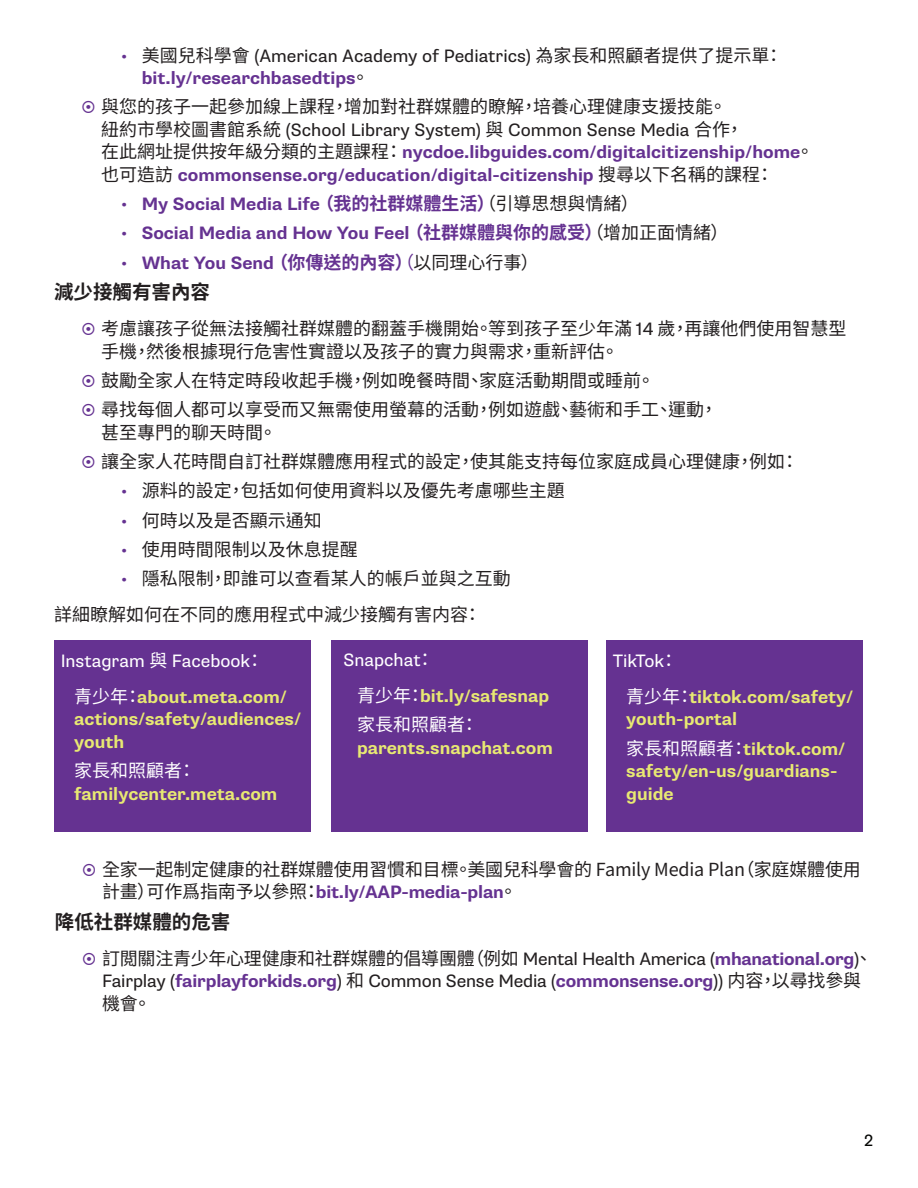
<style>
.page{position:relative;width:918px;height:1188px;background:#fff}
.page>*{position:absolute;margin:0;border:0;box-sizing:border-box;transform-origin:0 0}
.t1{font:700 19.5px "Noto Sans CJ Ktc";color:#231f20}
.Body{font:18px/22.5px "Noto Sans CJ Ktc";color:#231f20}
.t2{font:700 18px/22.5px "Supria Sans";color:#653291}
.t3{font:18px/22.5px "Supria Sans";color:#231f20}
.t4{font:700 18px/22.5px "Supria Sans";color:#e8e972}
.Body-2{font:18px "Supria Sans";color:#fff}
.Body-3{font:16.5px "Supria Sans";color:#040503}
.s1{font-size:16.5px;color:#653291}
.s2{font-family:"Noto Sans CJ Ktc"}
.s3{font-weight:700;color:#653291}
.s4{font-family:"Noto Sans CJ Ktc";font-weight:400;color:#231f20}
.s5{font-weight:400;color:#231f20}
.s6{font-weight:400;font-size:16.5px}
.s7{font-family:"Noto Sans CJ Ktc";font-weight:400}
.s8{font-family:"Supria Sans"}
.s9{font-family:"Supria Sans";font-size:16.5px;color:#653291}
.s10{font-weight:400;font-size:16.5px;color:#653291}
.s11{font-family:"Noto Sans CJ Ktc";font-weight:400;color:#fff}
.s12{font-family:"Supria Sans";font-weight:700;color:#653291}
</style>
<div class="page">
<div style="left:55px;top:640px;width:256px;height:192px;background:#653291"></div>
<div style="left:331px;top:640px;width:257px;height:192px;background:#653291"></div>
<div style="left:607px;top:640px;width:256px;height:192px;background:#653291"></div>
<p class="t3" style="left:142px;top:44px;width:643px;text-indent:-20px"><span class="s1">•</span> <span class="s2">美國兒科學會</span> (American Academy of Pediatrics) <span class="s2">為家長和照顧者提供了提示單：</span><span class="s3">bit.ly/researchbasedtips</span><span class="s2">。</span></p>
<p class="t2" style="left:101px;top:96px;width:714px"><span class="s4">與您的孩子一起參加線上課程，增加對社群媒體的瞭解，培養心理健康支援技能。<br>紐約市學校圖書館系統</span> <span class="s5">(School Library System)</span> <span class="s4">與</span> <span class="s5">Common Sense Media</span> <span class="s4">合作，<br>在此網址提供按年級分類的主題課程：</span> nycdoe.libguides.com/digitalcitizenship/home<span class="s4">。也可造訪</span> commonsense.org/education/digital-citizenship <span class="s4">搜尋以下名稱的課程：</span></p>
<p class="t2" style="left:122px;top:193px;width:519px"><span class="s6">•</span> My Social Media Life <span class="s2">（我的社群媒體生活）</span><span class="s4">（引導思想與情緒）</span></p>
<p class="t2" style="left:122px;top:222px;width:608px"><span class="s6">•</span> Social Media and How You Feel <span class="s2">（社群媒體與你的感受）</span><span class="s4">（增加正面情緒）</span></p>
<p class="t2" style="left:122px;top:252px;width:419px"><span class="s6">•</span> What You Send <span class="s2">（你傳送的內容）</span><span class="s7">（</span><span class="s4">以同理心行事）</span></p>
<h4 class="t1" style="left:54px;top:281px;width:157px">減少接觸有害內容</h4>
<p class="Body" style="left:101px;top:318px;width:747px">考慮讓孩子從無法接觸社群媒體的翻蓋手機開始。等到孩子至少年滿 <span class="s8">14</span> 歲，再讓他們使用智慧型手機，然後根據現行危害性實證以及孩子的實力與需求，重新評估。</p>
<p class="Body" style="left:101px;top:370px;width:555px">鼓勵全家人在特定時段收起手機，例如晚餐時間、家庭活動期間或睡前。</p>
<p class="Body" style="left:101px;top:399px;width:618px">尋找每個人都可以享受而又無需使用螢幕的活動，例如遊戲、藝術和手工、運動，甚至專門的聊天時間。</p>
<p class="Body" style="left:101px;top:451px;width:699px">讓全家人花時間自訂社群媒體應用程式的設定，使其能支持每位家庭成員心理健康，例如：</p>
<p class="Body" style="left:122px;top:480px;width:445px"><span class="s9">•</span> 源料的設定，包括如何使用資料以及優先考慮哪些主題</p>
<p class="Body" style="left:122px;top:509px;width:202px"><span class="s9">•</span> 何時以及是否顯示通知</p>
<p class="Body" style="left:122px;top:538px;width:238px"><span class="s9">•</span> 使用時間限制以及休息提醒</p>
<p class="Body" style="left:122px;top:568px;width:391px"><span class="s9">•</span> 隱私限制，即誰可以查看某人的帳戶並與之互動</p>
<p class="Body" style="left:54px;top:604px;width:429px">詳細瞭解如何在不同的應用程式中減少接觸有害内容：</p>
<p class="Body-2" style="left:61px;top:650px;width:205px">Instagram <span class="s2">與</span> Facebook<span class="s2">：</span></p>
<p class="t4" style="left:74px;top:686px;width:229px;text-indent:-14px"><span class="s10">•</span> <span class="s11">青少年：</span>about.meta.com/ actions/safety/audiences/ youth</p>
<p class="t4" style="left:74px;top:760px;width:205px;text-indent:-14px"><span class="s10">•</span> <span class="s11">家長和照顧者：</span>familycenter.meta.com</p>
<p class="Body-2" style="left:344px;top:649px;width:92px">Snapchat<span class="s2">：</span></p>
<p class="t4" style="left:344px;top:685px;width:207px"><span class="s10">•</span> <span class="s11">青少年：</span>bit.ly/safesnap</p>
<p class="t4" style="left:357px;top:714px;width:197px;text-indent:-14px"><span class="s10">•</span> <span class="s11">家長和照顧者：</span>parents.snapchat.com</p>
<p class="Body-2" style="left:613px;top:650px;width:67px">TikTok<span class="s2">：</span></p>
<p class="t4" style="left:626px;top:686px;width:229px;text-indent:-14px"><span class="s10">•</span> <span class="s11">青少年：</span>tiktok.com/safety/ youth-portal</p>
<p class="t4" style="left:626px;top:738px;width:221px;text-indent:-14px"><span class="s10">•</span> <span class="s11">家長和照顧者：</span>tiktok.com/ safety/en-us/guardians&shy;guide</p>
<p class="Body" style="left:102px;top:858px;width:760px">全家一起制定健康的社群媒體使用習慣和目標。美國兒科學會的 Family Media Plan（家庭媒體使用計畫）可作爲指南予以參照：<span class="s12">bit.ly/AAP-media-plan</span>。</p>
<h4 class="t1" style="left:55px;top:911px;width:177px">降低社群媒體的危害</h4>
<p class="t3" style="left:102px;top:948px;width:772px"><span class="s2">訂閲關注青少年心理健康和社群媒體的倡導團體（例如</span> Mental Health America (<span class="s3">mhanational.org</span>)<span class="s2">、<br></span>Fairplay (<span class="s3">fairplayforkids.org</span>) <span class="s2">和</span> Common Sense Media (<span class="s3">commonsense.org</span>)) <span class="s2">内容，以尋找參與機會。</span></p>
<p class="Body-3" style="left:864px;top:1131px;width:11px">2</p>
</div>
